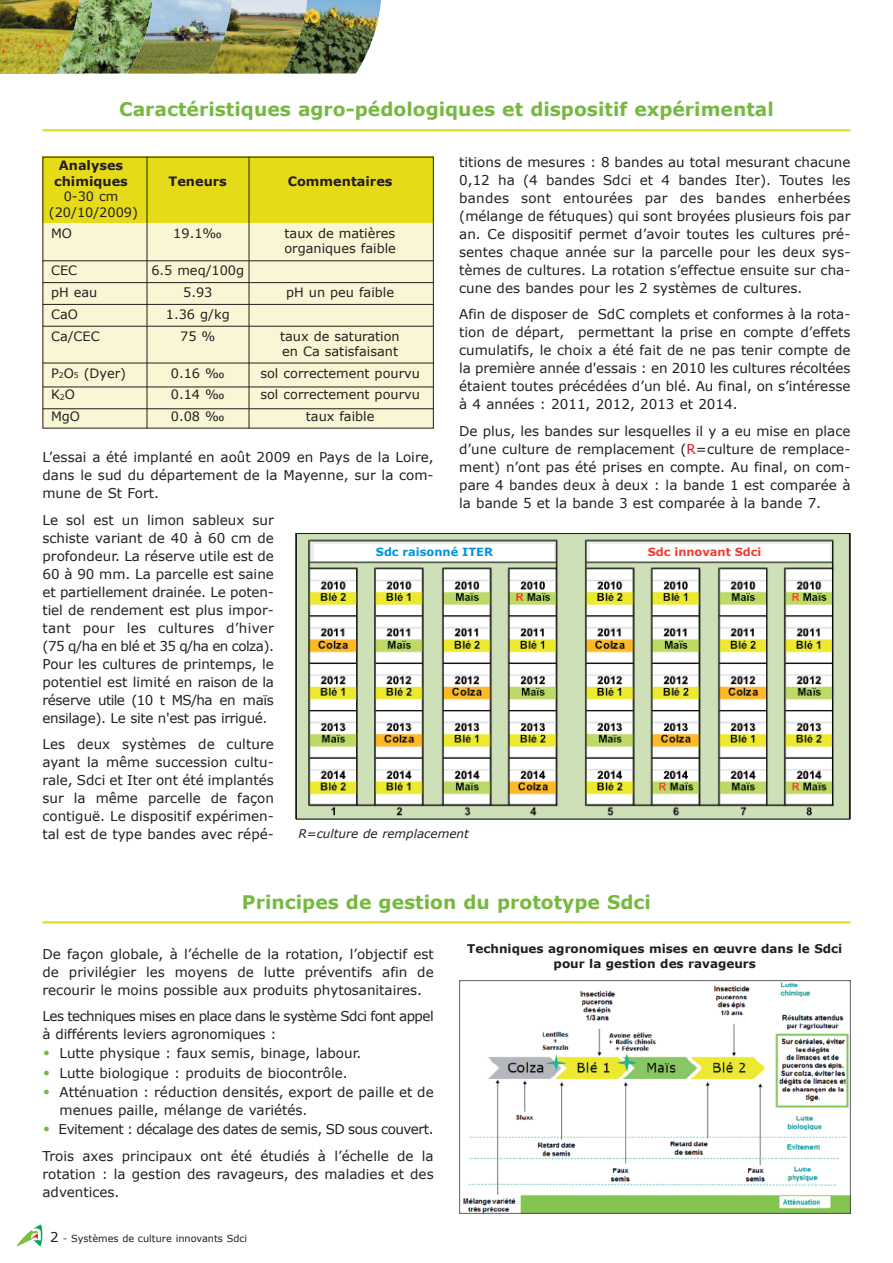
<style>
.page{position:relative;width:893px;height:1263px;background:#fff}
.page>*{position:absolute;margin:0;border:0;box-sizing:border-box;transform-origin:0 0}
.t1{font:700 18.75px "Verdana";color:#77b841}
.t2{font:13.5px/18px "Verdana";color:#231f20;text-align:justify}
.t3{font:13.5px/26.5px "Verdana";letter-spacing:-.03em;color:#231f20}
.t4{font:13.5px/18px "Verdana";letter-spacing:-.04em;color:#231f20}
.t5{font:12.9px/15px "Verdana";color:#231f20}
.t6{font:700 12.9px/15.5px "Verdana";color:#231f20;text-align:center}
.t7{font:700 12px/15px "Verdana";color:#231f20;text-align:center}
.t8{font:italic 12px "Verdana";color:#231f20}
.t9{font:700 11.4px "Verdana";color:#0095d9}
.t10{font:700 11.4px "Verdana";color:#ee3e35}
.t11{font:9.75px "Verdana";color:#231f20}
.s1{color:#df1a24}
.s2{font-size:7.8px}
.s3{font-family:"Menlo";font-weight:700;color:#77b841}
.s4{font-size:13.5px}
</style>
<div class="page">
<div style="left:43px;top:157px;width:391px;height:66px;background:#e6db18"></div>
<div style="left:43px;top:223px;width:391px;height:205px;background:#f8f6d4"></div>
<hr style="left:43px;top:260px;width:391px;height:1px;background:#231f20">
<hr style="left:43px;top:282px;width:391px;height:1px;background:#231f20">
<hr style="left:43px;top:304px;width:391px;height:1px;background:#231f20">
<hr style="left:43px;top:326px;width:391px;height:1px;background:#231f20">
<hr style="left:43px;top:363px;width:391px;height:1px;background:#231f20">
<hr style="left:43px;top:387px;width:391px;height:1px;background:#231f20">
<hr style="left:43px;top:408px;width:391px;height:1px;background:#231f20">
<hr style="left:43px;top:129px;width:807px;height:2px;background:#e6db18">
<hr style="left:43px;top:921px;width:807px;height:2px;background:#e6db18">
<img style="left:0;top:0;width:54px;height:74px">
<img style="left:54px;top:0;width:327px;height:74px">
<svg style="left:17px;top:1224px;width:25px;height:22px"></svg>
<hr style="left:147px;top:157px;width:1px;height:271px;background:#231f20">
<hr style="left:249px;top:157px;width:1px;height:271px;background:#231f20">
<img style="left:296px;top:533px;width:554px;height:286px">
<div style="left:314px;top:544px;width:239px;height:17px;background:#fff"></div>
<div style="left:590px;top:544px;width:239px;height:17px;background:#fff"></div>
<img style="left:459px;top:980px;width:391px;height:233px">
<h1 class="t1" style="left:119px;top:98px;width:656px">Caractéristiques agro-pédologiques et dispositif expérimental</h1>
<p class="t2" style="left:459px;top:152px;width:393px">titions de mesures : 8 bandes au total mesurant chacune 0,12 ha (4 bandes Sdci et 4 bandes Iter). Toutes les bandes sont entourées par des bandes enherbées (mélange de fétuques) qui sont broyées plusieurs fois par an. Ce dispositif permet d’avoir toutes les cultures pré&shy;sentes chaque année sur la parcelle pour les deux sys&shy;tèmes de cultures. La rotation s’effectue ensuite sur cha&shy;cune des bandes pour les 2 systèmes de cultures.</p>
<p class="t2" style="left:459px;top:305px;width:393px">Afin de disposer de SdC complets et conformes à la rota&shy;tion de départ, permettant la prise en compte d’effets cumulatifs, le choix a été fait de ne pas tenir compte de la première année d'essais : en 2010 les cultures récoltées étaient toutes précédées d’un blé. Au final, on s’intéresse à 4 années : 2011, 2012, 2013 et 2014.</p>
<p class="t2" style="left:459px;top:421px;width:393px">De plus, les bandes sur lesquelles il y a eu mise en place d’une culture de remplacement (<span class="s1">R</span>=culture de remplace&shy;ment) n’ont pas été prises en compte. Au final, on com&shy;pare 4 bandes deux à deux : la bande 1 est comparée à la bande 5 et la bande 3 est comparée à la bande 7.</p>
<p class="t6" style="left:54px;top:157px;width:75px">Analyses chimiques</p>
<p class="t6" style="left:169px;top:173px;width:60px">Teneurs</p>
<p class="t6" style="left:288px;top:173px;width:106px">Commentaires</p>
<p class="t5" style="left:49px;top:188px;width:91px;line-height:15.5px;text-align:center">0-30 cm (20/10/2009)</p>
<p class="t5" style="left:51px;top:226px;width:23px">MO</p>
<p class="t5" style="left:173px;top:226px;width:50px">19.1‰</p>
<p class="t5" style="left:284px;top:226px;width:113px">taux de matières organiques faible</p>
<p class="t5" style="left:51px;top:263px;width:28px">CEC</p>
<p class="t5" style="left:151px;top:263px;width:94px">6.5 meq/100g</p>
<p class="t5" style="left:51px;top:284px;width:48px">pH eau</p>
<p class="t5" style="left:183px;top:284px;width:31px">5.93</p>
<p class="t5" style="left:286px;top:284px;width:109px">pH un peu faible</p>
<p class="t5" style="left:51px;top:306px;width:28px">CaO</p>
<p class="t5" style="left:166px;top:306px;width:65px">1.36 g/kg</p>
<p class="t5" style="left:51px;top:328px;width:50px">Ca/CEC</p>
<p class="t5" style="left:180px;top:328px;width:37px">75 %</p>
<p class="t5" style="left:280px;top:328px;width:121px">taux de saturation en Ca satisfaisant</p>
<p class="t5" style="left:51px;top:365px;width:77px">P<span class="s2">2</span>O<span class="s2">5</span> (Dyer)</p>
<p class="t5" style="left:171px;top:365px;width:55px">0.16 ‰</p>
<p class="t5" style="left:260px;top:365px;width:161px">sol correctement pourvu</p>
<p class="t5" style="left:51px;top:387px;width:26px">K<span class="s2">2</span>O</p>
<p class="t5" style="left:171px;top:387px;width:55px">0.14 ‰</p>
<p class="t5" style="left:260px;top:387px;width:161px">sol correctement pourvu</p>
<p class="t5" style="left:51px;top:408px;width:31px">MgO</p>
<p class="t5" style="left:171px;top:408px;width:55px">0.08 ‰</p>
<p class="t5" style="left:306px;top:408px;width:70px">taux faible</p>
<p class="t2" style="left:43px;top:448px;width:393px">L’essai a été implanté en août 2009 en Pays de la Loire, dans le sud du département de la Mayenne, sur la com&shy;mune de St Fort.</p>
<p class="t2" style="left:43px;top:510px;width:233px">Le sol est un limon sableux sur schiste variant de 40 à 60 cm de profondeur. La réserve utile est de 60 à 90 mm. La parcelle est saine et partiellement drainée. Le poten&shy;tiel de rendement est plus impor&shy;tant pour les cultures d’hiver (75 q/ha en blé et 35 q/ha en colza).<br>Pour les cultures de printemps, le potentiel est limité en raison de la réserve utile (10 t MS/ha en maïs ensilage). Le site n'est pas irrigué.</p>
<p class="t2" style="left:43px;top:735px;width:233px">Les deux systèmes de culture ayant la même succession cultu&shy;rale, Sdci et Iter ont été implantés sur la même parcelle de façon contiguë. Le dispositif expérimen&shy;tal est de type bandes avec répé-</p>
<p class="t9" style="left:376px;top:544px;width:119px">Sdc raisonné ITER</p>
<p class="t10" style="left:648px;top:544px;width:115px">Sdc innovant Sdci</p>
<p class="t8" style="left:298px;top:826px;width:172px">R=culture de remplacement</p>
<h1 class="t1" style="left:242px;top:890px;width:411px">Principes de gestion du prototype Sdci</h1>
<p class="t2" style="left:43px;top:944px;width:393px">De façon globale, à l’échelle de la rotation, l’objectif est de privilégier les moyens de lutte préventifs afin de recourir le moins possible aux produits phytosanitaires.</p>
<p class="t4" style="left:43px;top:1007px;width:393px">Les techniques mises en place dans le système Sdci font appel à différents leviers agronomiques :</p>
<p class="t2" style="left:43px;top:1044px;width:320px"><span class="s3">•</span> Lutte physique : faux semis, binage, labour.</p>
<p class="t2" style="left:43px;top:1063px;width:307px"><span class="s3">•</span> Lutte biologique : produits de biocontrôle.</p>
<p class="t2" style="left:60px;top:1082px;width:376px;text-indent:-17px"><span class="s3">•</span> Atténuation : réduction densités, export de paille et de menues paille, mélange de variétés.</p>
<p class="t3" style="left:43px;top:1115px;width:393px"><span class="s3">•</span> Evitement : décalage des dates de semis, SD sous couvert.<br>Trois axes principaux ont été étudiés à l’échelle de la</p>
<p class="t2" style="left:43px;top:1164px;width:393px">rotation : la gestion des ravageurs, des maladies et des adventices.</p>
<p class="t11" style="left:50px;top:1232px;width:198px"><span class="s4">2</span> - Systèmes de culture innovants Sdci</p>
<p class="t7" style="left:467px;top:941px;width:377px">Techniques agronomiques mises en œuvre dans le Sdci pour la gestion des ravageurs</p>
</div>
